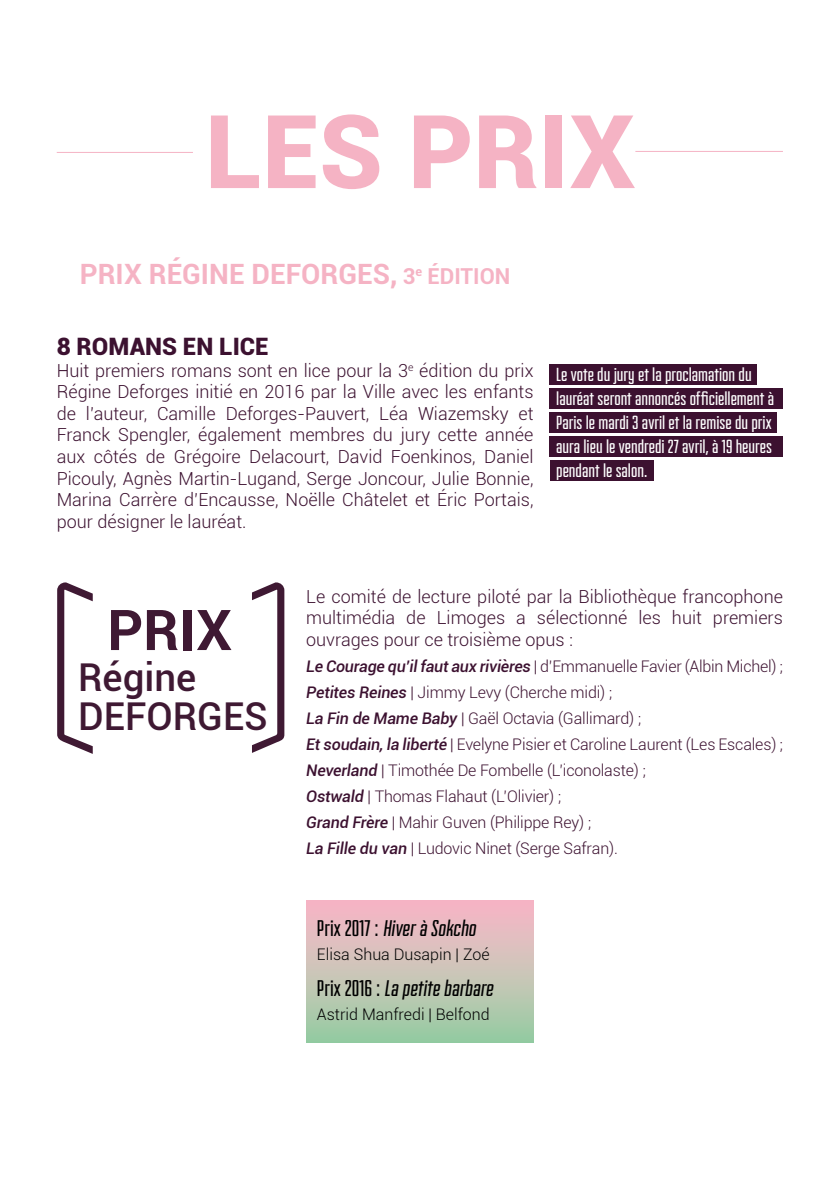
<style>
.page{position:relative;width:840px;height:1191px;background:#fff}
.page>*{position:absolute;margin:0;border:0;box-sizing:border-box;transform-origin:0 0}
.t1{font:900 102px "Roboto";color:#f5b3c4}
.t2{font:700 56.2px "Roboto";color:#3f1933}
.t3{font:500 38.4px/39px "Roboto";color:#3f1933}
.t4{font:700 28px "Roboto";color:#f5b3c4}
.t5{font:24px "Fairview";color:#000}
.t6{font:900 24px "Roboto";color:#3c1130}
.t7{font:20px/24px "Fairview";color:#fff}
.t8{font:300 18px/21.6px "Roboto";color:#3c1130;text-align:justify}
.t9{font:300 16px/26px "Roboto";letter-spacing:-.01em;color:#3c1130}
.t10{font:300 16px "Roboto";color:#000}
.s1{font-size:22px}
.s2{font-weight:500;font-style:italic}
</style>
<div class="page">
<div style="left:549px;top:364px;width:208px;height:20px;background:#3c1130"></div>
<div style="left:549px;top:389px;width:233px;height:20px;background:#3c1130"></div>
<div style="left:549px;top:413px;width:227px;height:20px;background:#3c1130"></div>
<div style="left:549px;top:436px;width:233px;height:20px;background:#3c1130"></div>
<div style="left:549px;top:460px;width:104px;height:20px;background:#3c1130"></div>
<div style="left:306px;top:900px;width:227px;height:142px;background:linear-gradient(to bottom,#fcb7c9,#99cea4)"></div>
<hr style="left:635px;top:151px;width:147px;height:1px;background:#f5b3c4">
<hr style="left:57px;top:152px;width:136px;height:1px;background:#f5b3c4">
<svg style="left:252px;top:582px;width:32px;height:171px"></svg>
<svg style="left:57px;top:582px;width:36px;height:172px"></svg>
<h1 class="t1" style="left:205px;top:79px;width:431px">LES PRIX</h1>
<h3 class="t4" style="left:80px;top:254px;width:431px">PRIX RÉGINE DEFORGES, <span class="s1">3</span><sup>e</sup> <span class="s1">ÉDITION</span></h3>
<h3 class="t6" style="left:57px;top:329px;width:213px">8 ROMANS EN LICE</h3>
<p class="t8" style="left:57px;top:359px;width:478px">Huit premiers romans sont en lice pour la 3<sup>e</sup> édition du prix Régine Deforges initié en 2016 par la Ville avec les enfants de l’auteur, Camille Deforges-Pauvert, Léa Wiazemsky et Franck Spengler, également membres du jury cette année aux côtés de Grégoire Delacourt, David Foenkinos, Daniel Picouly, Agnès Martin-Lugand, Serge Joncour, Julie Bonnie, Marina Carrère d’Encausse, Noëlle Châtelet et Éric Portais, pour désigner le lauréat.</p>
<p class="t7" style="left:556px;top:362px;width:219px">Le vote du jury et la proclamation du lauréat seront annoncés officiellement à Paris le mardi 3 avril et la remise du prix aura lieu le vendredi 27 avril, à 19 heures pendant le salon.</p>
<h2 class="t2" style="left:107px;top:590px;width:126px">PRIX</h2>
<h3 class="t3" style="left:78px;top:656px;width:191px">Régine<br>DEFORGES</h3>
<p class="t8" style="left:306px;top:585px;width:478px">Le comité de lecture piloté par la Bibliothèque francophone multimédia de Limoges a sélectionné les huit premiers ouvrages pour ce troisième opus :</p>
<p class="t9" style="left:306px;top:653px;width:478px"><span class="s2">Le Courage qu’il faut aux rivières</span> | d’Emmanuelle Favier (Albin Michel) ; <span class="s2">Petites Reines</span> | Jimmy Levy (Cherche midi) ;<br><span class="s2">La Fin de Mame Baby</span> | Gaël Octavia (Gallimard) ;<br><span class="s2">Et soudain, la liberté</span> | Evelyne Pisier et Caroline Laurent (Les Escales) ; <span class="s2">Neverland</span> | Timothée De Fombelle (L’iconolaste) ;<br><span class="s2">Ostwald</span> | Thomas Flahaut (L’Olivier) ;<br><span class="s2">Grand Frère</span> | Mahir Guven (Philippe Rey) ;<br><span class="s2">La Fille du van</span> | Ludovic Ninet (Serge Safran).</p>
<h3 class="t5" style="left:317px;top:916px;width:164px">Prix 2017 : Hiverà Sokcho</h3>
<p class="t10" style="left:317px;top:943px;width:174px">Elisa Shua Dusapin | Zoé</p>
<h3 class="t5" style="left:317px;top:976px;width:181px">Prix 2016 : La petite barbare</h3>
<p class="t10" style="left:317px;top:1003px;width:174px">Astrid Manfredi | Belfond</p>
</div>
